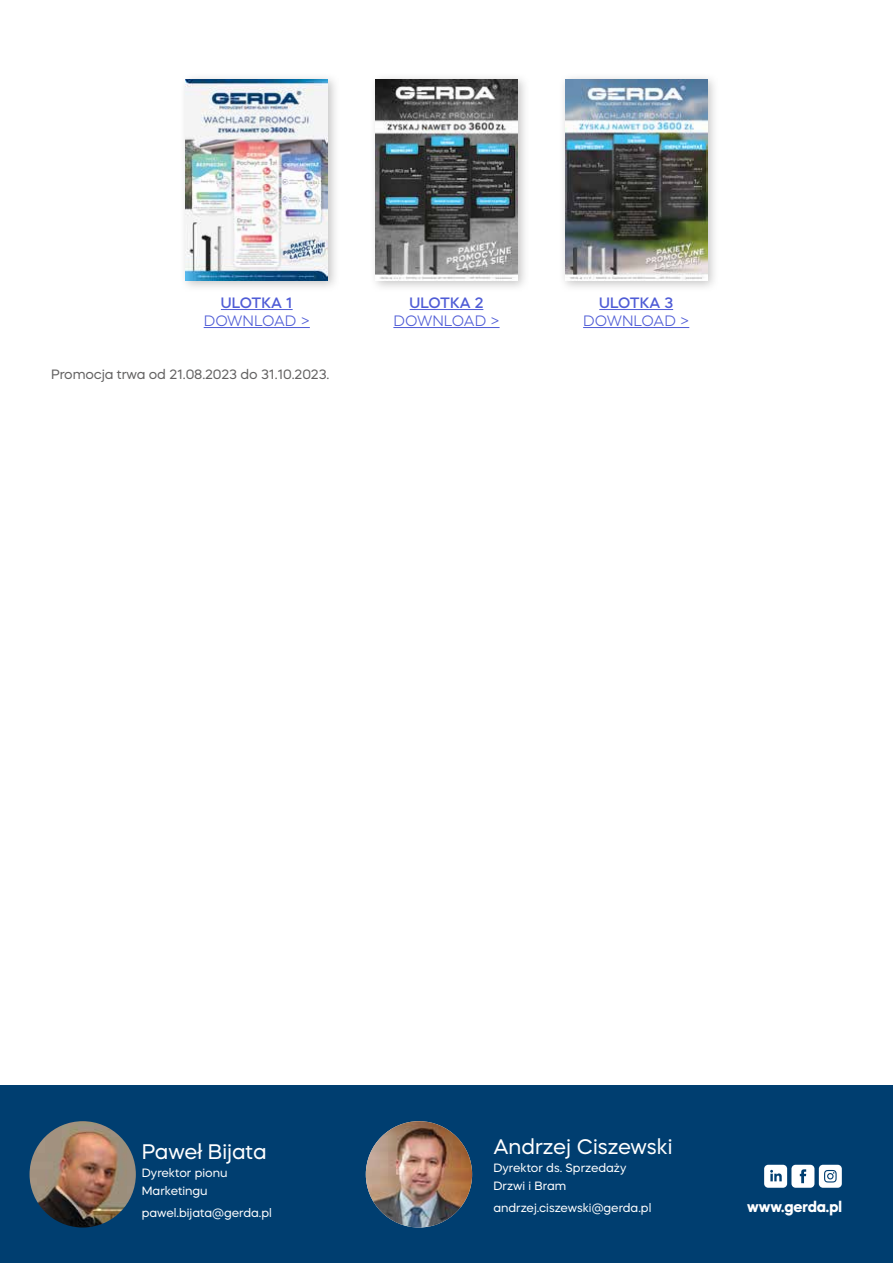
<style>
.page{position:relative;width:893px;height:1263px;background:#fff}
.page>*{position:absolute;margin:0;border:0;box-sizing:border-box;transform-origin:0 0}
.t1{font:21px "Mazzard H";color:#fff}
.t2{font:300 15px "Mazzard H";color:#4f5cd6}
.t3{font:500 15px "Mazzard H";color:#4f5cd6}
.t4{font:700 15px "Mazzard H";color:#fff}
.t5{font:13.5px "Mazzard H";letter-spacing:-.01em;color:#646363}
.t6{font:12px/18px "Mazzard H";color:#fff}
</style>
<div class="page">
<div style="left:0;top:1086px;width:893px;height:177px;background:#003e70"></div>
<svg style="left:764px;top:1165px;width:78px;height:23px;background:#bfcedb"></svg>
<img style="left:30px;top:1121px;width:106px;height:106px;border-radius:53px">
<img style="left:366px;top:1121px;width:106px;height:106px;border-radius:53px">
<div style="left:369px;top:73px;width:161px;height:219px;background:#646363;opacity:.36"></div>
<img style="left:375px;top:79px;width:143px;height:201px">
<div style="left:559px;top:73px;width:160px;height:219px;background:#646363;opacity:.36"></div>
<img style="left:565px;top:79px;width:142px;height:201px">
<hr style="left:410px;top:309px;width:73px;height:1px;background:#4f5cd6">
<hr style="left:393px;top:327px;width:107px;height:1px;background:#4f5cd6">
<hr style="left:599px;top:309px;width:74px;height:1px;background:#4f5cd6">
<hr style="left:583px;top:327px;width:106px;height:1px;background:#4f5cd6">
<div style="left:180px;top:73px;width:160px;height:219px;background:#646363;opacity:.36"></div>
<img style="left:186px;top:79px;width:142px;height:201px">
<hr style="left:221px;top:309px;width:72px;height:1px;background:#4f5cd6">
<hr style="left:204px;top:327px;width:106px;height:1px;background:#4f5cd6">
<p class="t3" style="left:221px;top:293px;width:73px">ULOTKA 1</p>
<p class="t2" style="left:204px;top:311px;width:108px">DOWNLOAD &gt;</p>
<p class="t5" style="left:51px;top:365px;width:280px">Promocja trwa od 21.08.2023 do 31.10.2023.</p>
<p class="t3" style="left:410px;top:293px;width:75px">ULOTKA 2</p>
<p class="t2" style="left:393px;top:311px;width:108px">DOWNLOAD &gt;</p>
<p class="t3" style="left:599px;top:293px;width:75px">ULOTKA 3</p>
<p class="t2" style="left:583px;top:311px;width:108px">DOWNLOAD &gt;</p>
<h1 class="t1" style="left:142px;top:1138px;width:126px">Paweł Bijata</h1>
<p class="t6" style="left:142px;top:1163px;width:87px">Dyrektor pionu<br>Marketingu</p>
<p class="t6" style="left:142px;top:1204px;width:132px">pawel.bijata@gerda.pl</p>
<h1 class="t1" style="left:493px;top:1133px;width:181px">Andrzej Ciszewski</h1>
<p class="t6" style="left:493px;top:1159px;width:135px">Dyrektor ds. Sprzedaży<br>Drzwi i Bram</p>
<p class="t6" style="left:493px;top:1199px;width:160px">andrzej.ciszewski@gerda.pl</p>
<p class="t4" style="left:747px;top:1197px;width:96px">www.gerda.pl</p>
</div>
